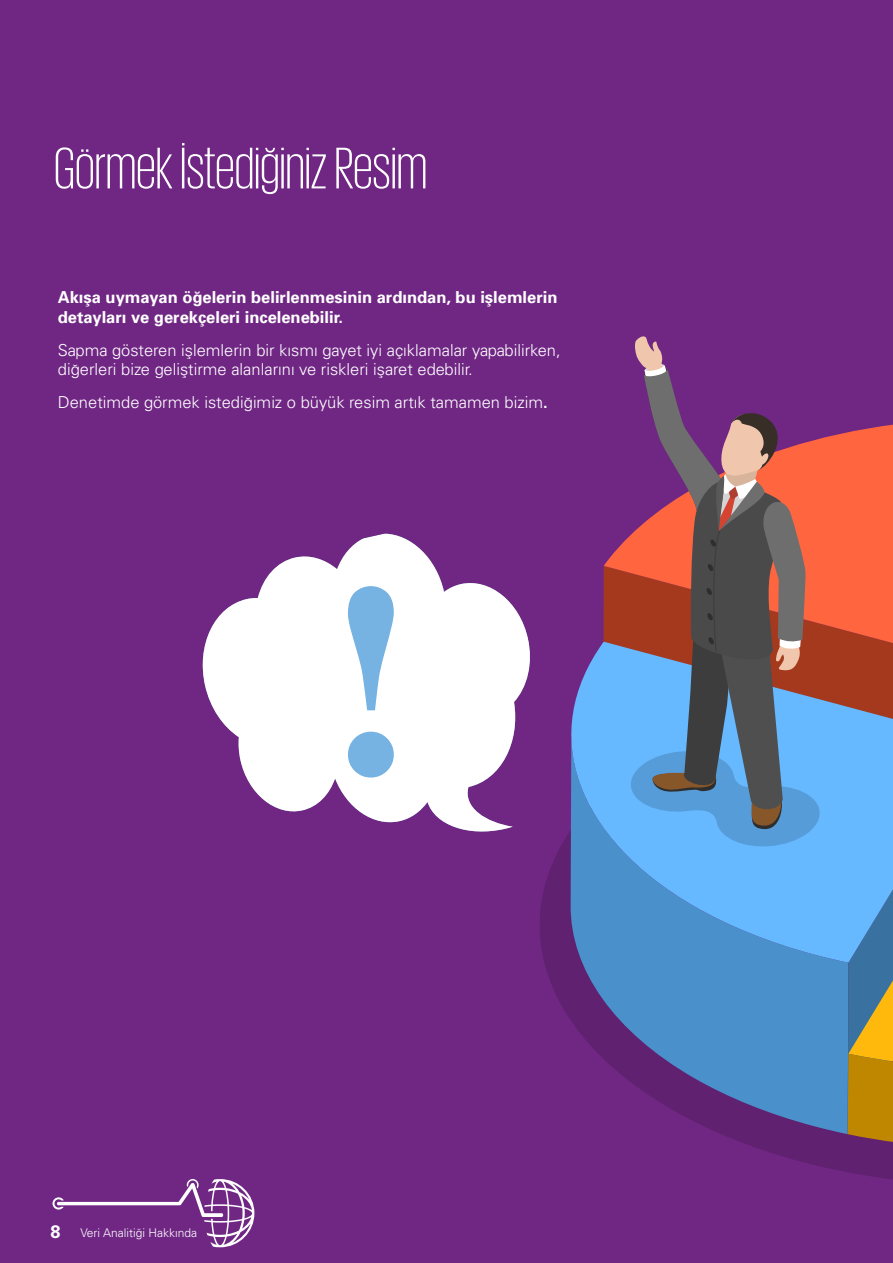
<style>
.page{position:relative;width:893px;height:1263px;background:#702784}
.page>*{position:absolute;margin:0;border:0;box-sizing:border-box;transform-origin:0 0}
.t1{font:700 271.5px "Times";color:#76b3e2}
.t2{font:300 60px "KPMG";color:#fff}
.t3{font:16.5px/19.8px "Univers Light Tr";color:#fff}
.t4{font:16.5px/19.8px "Univers Bold Tr";color:#fff}
.t5{font:300 12px "Univers LT Std";color:#fff}
.s1{font-family:"Univers Bold Tr"}
.s2{font-weight:700;font-size:18px}
</style>
<div class="page">
<svg style="left:545px;top:963px;width:348px;height:216px"></svg>
<svg style="left:604px;top:424px;width:289px;height:218px;fill:#ff6640"></svg>
<svg style="left:570px;top:963px;width:278px;height:171px;background:#5469ad"></svg>
<svg style="left:540px;top:642px;width:353px;height:321px;background:#648aca"></svg>
<svg style="left:848px;top:743px;width:45px;height:419px;background:#7b969a"></svg>
<svg style="left:631px;top:336px;width:189px;height:510px"></svg>
<svg style="left:202px;top:534px;width:328px;height:298px;fill:#fff"></svg>
<svg style="left:52px;top:1179px;width:202px;height:68px"></svg>
<h2 class="t2" style="left:54px;top:139px;width:375px">Görmek İstediğiniz Resim</h2>
<p class="t4" style="left:58px;top:287px;width:501px">Akışa uymayan öğelerin belirlenmesinin ardından, bu işlemlerin detayları ve gerekçeleri incelenebilir.</p>
<p class="t3" style="left:58px;top:339px;width:504px">Sapma gösteren işlemlerin bir kısmı gayet iyi açıklamalar yapabilirken, diğerleri bize geliştirme alanlarını ve riskleri işaret edebilir.</p>
<p class="t3" style="left:58px;top:392px;width:491px">Denetimde görmek istediğimiz o büyük resim artık tamamen bizim<span class="s1">.</span></p>
<h1 class="t1" style="left:326px;top:422px;width:92px">!</h1>
<p class="t5" style="left:50px;top:1225px;width:148px"><span class="s2">8</span> Veri Analitiği Hakkında</p>
</div>
